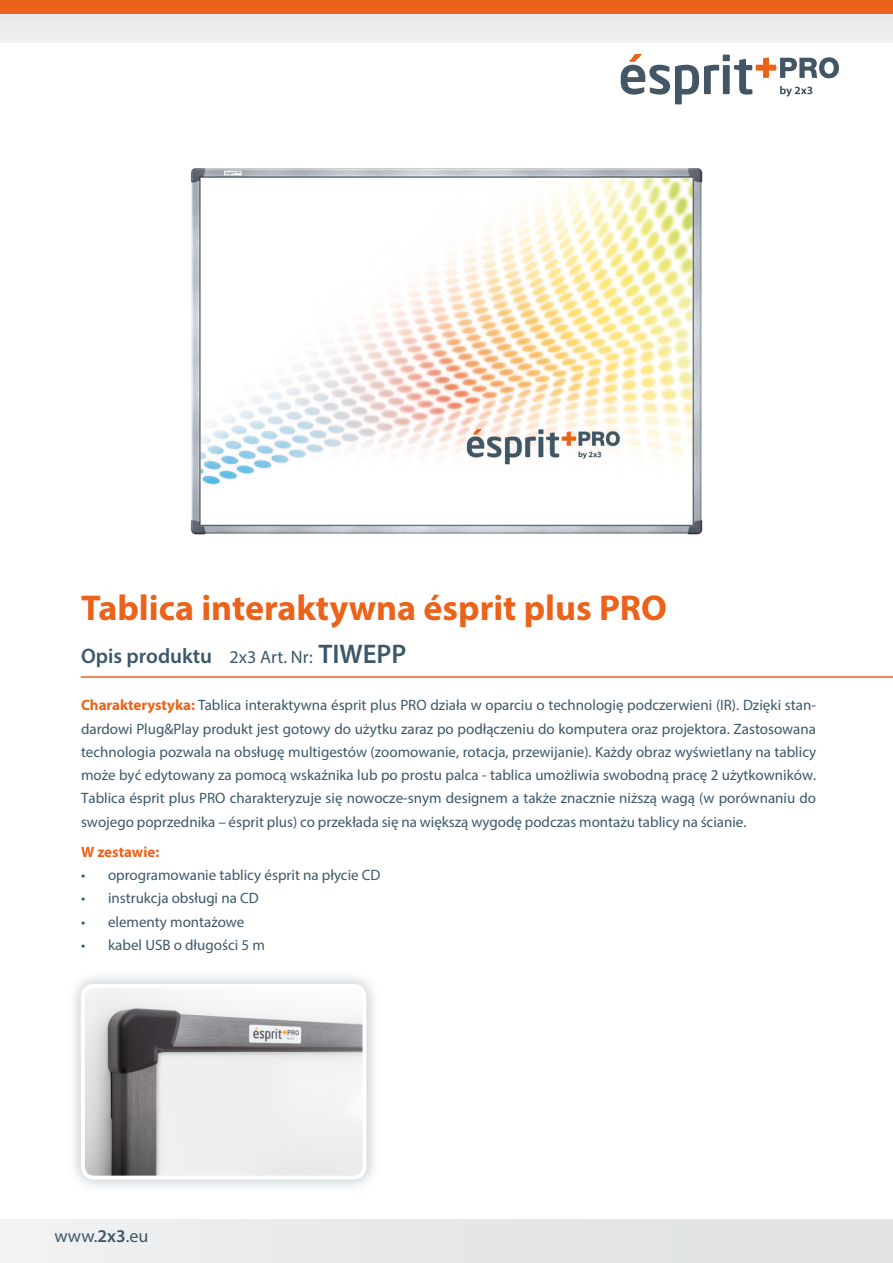
<style>
.page{position:relative;width:893px;height:1263px;background:#fff}
.page>*{position:absolute;margin:0;border:0;box-sizing:border-box;transform-origin:0 0}
.t1{font:700 36px "Myriad Pro";color:#eb631a}
.t2{font:600 21px "Myriad Pro";color:#3c5869}
.t3{font:18px "Myriad Pro";color:#3c5869}
.t4{font:15px/23.2px "Myriad Pro";color:#3c5869;text-align:justify}
.t5{font:700 15px "Myriad Pro";color:#eb631a}
.s1{font-weight:400;font-size:18px}
.s2{font-size:27px}
.s3{font-weight:700;color:#eb631a}
.s4{font-weight:600}
</style>
<div class="page">
<div style="left:0;top:0;width:893px;height:43px;background:#ebeced"></div>
<div style="left:0;top:1219px;width:893px;height:44px;background:#e5e7e8"></div>
<div style="left:0;top:0;width:893px;height:14px;background:#eb631a"></div>
<hr style="left:81px;top:676px;width:812px;height:2px;background:#eb631a">
<div style="left:66px;top:969px;width:315px;height:224px;background:#708898;opacity:.55"></div>
<img style="left:83px;top:986px;width:281px;height:191px">
<div style="left:81px;top:984px;width:286px;height:195px;border:4px solid #fff;border-radius:11px"></div>
<svg style="left:621px;top:54px;width:218px;height:50px"></svg>
<img style="left:190px;top:168px;width:513px;height:367px">
<h1 class="t1" style="left:81px;top:585px;width:587px">Tablica interaktywna ésprit plus PRO</h1>
<h2 class="t2" style="left:81px;top:643px;width:327px">Opis produktu <span class="s1">2x3 Art. Nr:</span> <span class="s2">TIWEPP</span></h2>
<p class="t4" style="left:81px;top:693px;width:737px"><span class="s3">Charakterystyka:</span> Tablica interaktywna ésprit plus PRO działa w oparciu o technologię podczerwieni (IR). Dzięki stan&shy;dardowi Plug&amp;Play produkt jest gotowy do użytku zaraz po podłączeniu do komputera oraz projektora. Zastosowana technologia pozwala na obsługę multigestów (zoomowanie, rotacja, przewijanie). Każdy obraz wyświetlany na tablicy może być edytowany za pomocą wskaźnika lub po prostu palca - tablica umożliwia swobodną pracę 2 użytkowników.<br>Tablica ésprit plus PRO charakteryzuje się nowocze-snym designem a także znacznie niższą wagą (w porównaniu do swojego poprzednika – ésprit plus) co przekłada się na większą wygodę podczas montażu tablicy na ścianie.</p>
<p class="t5" style="left:81px;top:842px;width:80px">W zestawie:</p>
<p class="t4" style="left:81px;top:863px;width:301px">• oprogramowanie tablicy ésprit na płycie CD</p>
<p class="t4" style="left:81px;top:886px;width:179px">• instrukcja obsługi na CD</p>
<p class="t4" style="left:81px;top:910px;width:165px">• elementy montażowe</p>
<p class="t4" style="left:81px;top:933px;width:185px">• kabel USB o długości 5 m</p>
<p class="t3" style="left:54px;top:1224px;width:96px">www.<span class="s4">2x3</span>.eu</p>
</div>
